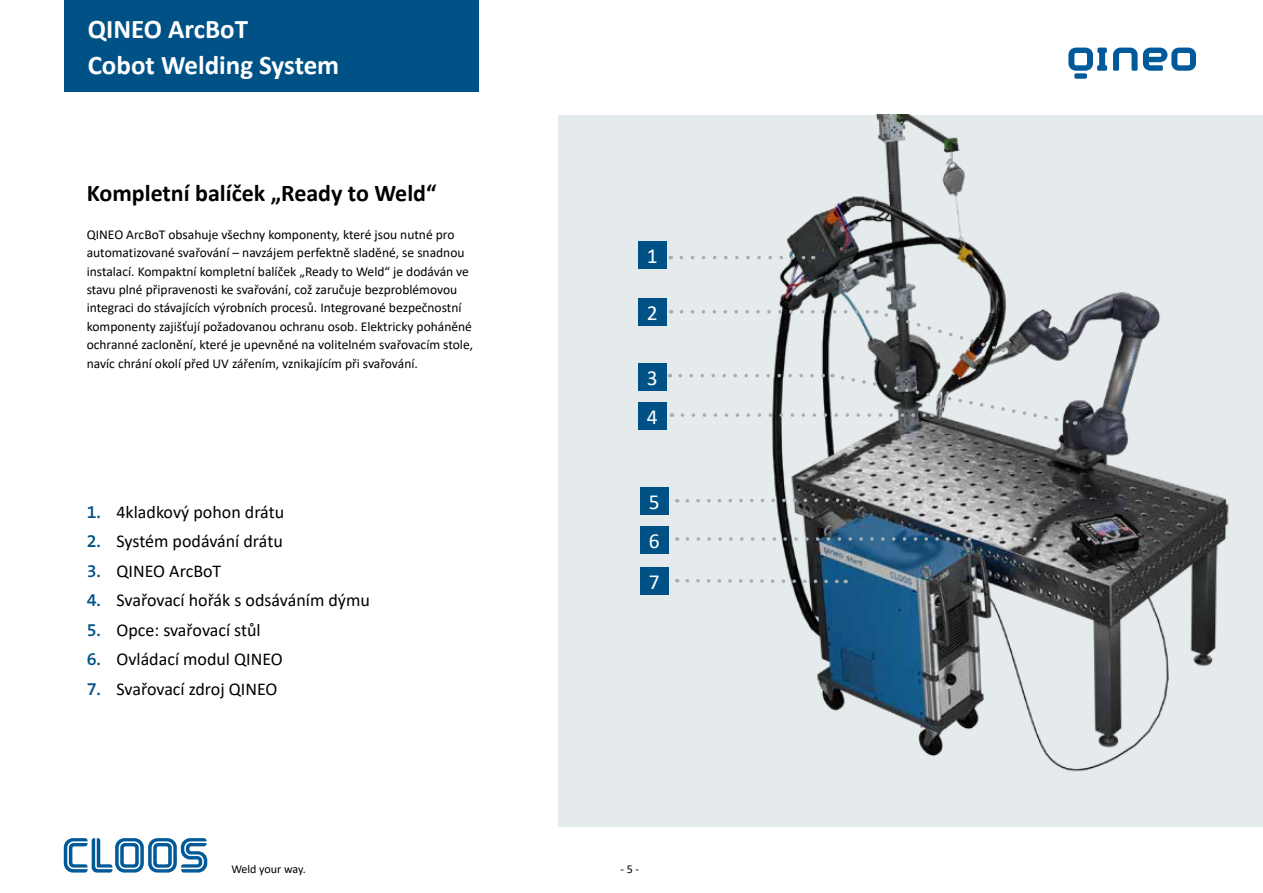
<style>
.page{position:relative;width:1263px;height:893px;background:#fff}
.page>*{position:absolute;margin:0;border:0;box-sizing:border-box;transform-origin:0 0}
.t1{font:700 27px/36px "Calibri";color:#fff}
.t2{font:700 24px "Calibri";color:#000}
.t3{font:21.45px/38.8px "Calibri";color:#fff}
.t4{font:18px "Calibri";color:#000}
.t5{font:13.5px/18.3px "Calibri";color:#000}
.t6{font:12px "Calibri";letter-spacing:-.005em;color:#000}
.s1{font-family:"The Mix B6";font-weight:600;color:#005286}
</style>
<div class="page">
<div style="left:558px;top:115px;width:705px;height:712px;background:#e5eaec"></div>
<img style="left:638px;top:115px;width:591px;height:657px">
<svg style="left:64px;top:838px;width:143px;height:35px"></svg>
<div style="left:64px;top:0;width:414px;height:92px;background:#005286"></div>
<svg style="left:1113px;top:48px;width:24px;height:23px"></svg>
<svg style="left:1143px;top:48px;width:53px;height:23px"></svg>
<svg style="left:1068px;top:48px;width:39px;height:31px"></svg>
<svg style="left:681px;top:256px;width:126px;height:3px"></svg>
<svg style="left:681px;top:310px;width:189px;height:4px"></svg>
<svg style="left:876px;top:310px;width:128px;height:43px"></svg>
<svg style="left:680px;top:373px;width:395px;height:53px"></svg>
<svg style="left:684px;top:496px;width:290px;height:8px"></svg>
<svg style="left:687px;top:537px;width:412px;height:4px"></svg>
<svg style="left:684px;top:577px;width:162px;height:8px"></svg>
<div style="left:638px;top:241px;width:28px;height:28px;background:#005286"></div>
<div style="left:638px;top:298px;width:28px;height:28px;background:#005286"></div>
<div style="left:638px;top:363px;width:28px;height:27px;background:#005286"></div>
<div style="left:638px;top:402px;width:28px;height:27px;background:#005286"></div>
<div style="left:640px;top:487px;width:29px;height:28px;background:#005286"></div>
<div style="left:640px;top:526px;width:29px;height:27px;background:#005286"></div>
<div style="left:640px;top:567px;width:29px;height:28px;background:#005286"></div>
<h1 class="t1" style="left:88px;top:11px;width:253px">QINEO ArcBoT<br>Cobot Welding System</h1>
<h2 class="t2" style="left:87px;top:176px;width:351px">Kompletní balíček „Ready to Weld“</h2>
<p class="t5" style="left:87px;top:225px;width:388px">QINEO ArcBoT obsahuje všechny komponenty, které jsou nutné pro automatizované svařování – navzájem perfektně sladěné, se snadnou instalací. Kompaktní kompletní balíček „Ready to Weld“ je dodáván ve stavu plné připravenosti ke svařování, což zaručuje bezproblémovou integraci do stávajících výrobních procesů. Integrované bezpečnostní komponenty zajišťují požadovanou ochranu osob. Elektricky poháněné ochranné zaclonění, které je upevněné na volitelném svařovacím stole, navíc chrání okolí před UV zářením, vznikajícím při svařování.</p>
<h3 class="t4" style="left:87px;top:499px;width:199px"><span class="s1">1.</span> 4kladkový pohon drátu</h3>
<h3 class="t4" style="left:87px;top:529px;width:198px"><span class="s1">2.</span> Systém podávání drátu</h3>
<h3 class="t4" style="left:87px;top:558px;width:136px"><span class="s1">3.</span> QINEO ArcBoT</h3>
<h3 class="t4" style="left:87px;top:588px;width:285px"><span class="s1">4.</span> Svařovací hořák s odsáváním dýmu</h3>
<h3 class="t4" style="left:87px;top:617px;width:175px"><span class="s1">5.</span> Opce: svařovací stůl</h3>
<h3 class="t4" style="left:87px;top:647px;width:198px"><span class="s1">6.</span> Ovládací modul QINEO</h3>
<h3 class="t4" style="left:87px;top:676px;width:192px"><span class="s1">7.</span> Svařovací zdroj QINEO</h3>
<h3 class="t3" style="left:647px;top:236px;width:12px">1</h3>
<h3 class="t3" style="left:647px;top:293px;width:12px">2</h3>
<h3 class="t3" style="left:647px;top:358px;width:12px">3<br>4</h3>
<h3 class="t3" style="left:649px;top:482px;width:12px">5<br>6</h3>
<h3 class="t3" style="left:649px;top:562px;width:12px">7</h3>
<p class="t6" style="left:231px;top:860px;width:76px">Weld your way.</p>
<p class="t6" style="left:620px;top:860px;width:20px">- 5 -</p>
</div>
